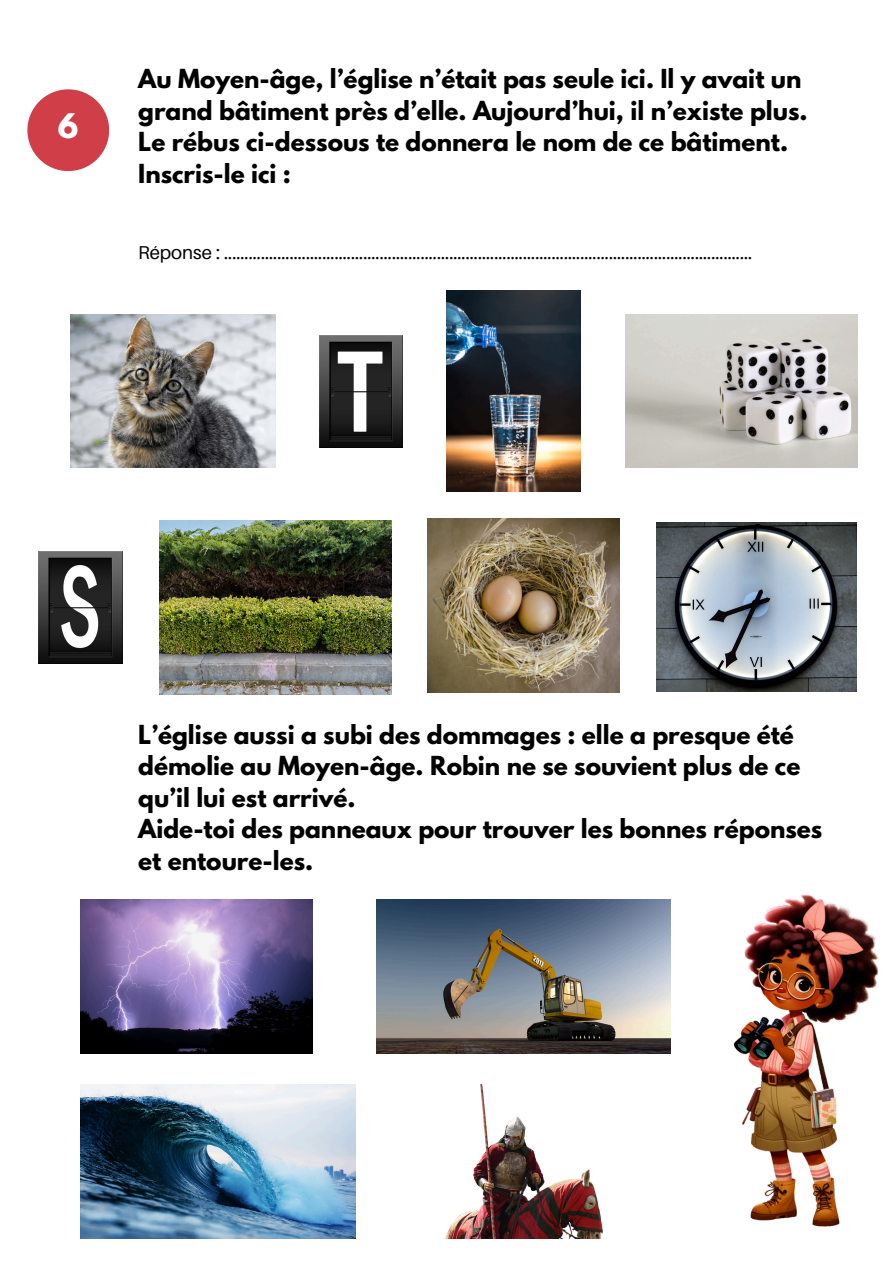
<style>
.page{position:relative;width:894px;height:1264px;background:#fff}
.page>*{position:absolute;margin:0;border:0;box-sizing:border-box;transform-origin:0 0}
.t1{font:700 30px "League Spartan";color:#fff}
.t2{font:700 23.25px/31.3px "League Spartan";color:#000}
.t3{font:18.6px "Aileron";color:#000}
</style>
<div class="page">
<div style="left:27px;top:89px;width:82px;height:82px;background:#d03e47;border-radius:50%"></div>
<img style="left:70px;top:314px;width:205px;height:153px">
<img style="left:319px;top:335px;width:83px;height:112px">
<img style="left:446px;top:290px;width:134px;height:202px">
<img style="left:625px;top:314px;width:231px;height:153px">
<img style="left:39px;top:551px;width:83px;height:112px">
<img style="left:159px;top:520px;width:232px;height:174px">
<img style="left:427px;top:519px;width:192px;height:173px">
<img style="left:656px;top:522px;width:199px;height:169px">
<img style="left:80px;top:899px;width:232px;height:154px">
<img style="left:445px;top:1084px;width:157px;height:154px">
<img style="left:80px;top:1084px;width:275px;height:154px">
<img style="left:377px;top:899px;width:293px;height:154px">
<img style="left:733px;top:894px;width:146px;height:333px">
<h1 class="t1" style="left:58px;top:111px;width:22px">6</h1>
<p class="t2" style="left:138px;top:66px;width:670px">Au Moyen-âge, l’église n’était pas seule ici. Il y avait un grand bâtiment près d’elle. Aujourd’hui, il n’existe plus.<br>Le rébus ci-dessous te donnera le nom de ce bâtiment.<br>Inscris-le ici :</p>
<p class="t3" style="left:138px;top:241px;width:615px">Réponse : .................................................................................................................................</p>
<p class="t2" style="left:138px;top:721px;width:685px">L’église aussi a subi des dommages : elle a presque été démolie au Moyen-âge. Robin ne se souvient plus de ce qu’il lui est arrivé.<br>Aide-toi des panneaux pour trouver les bonnes réponses et entoure-les.</p>
</div>
